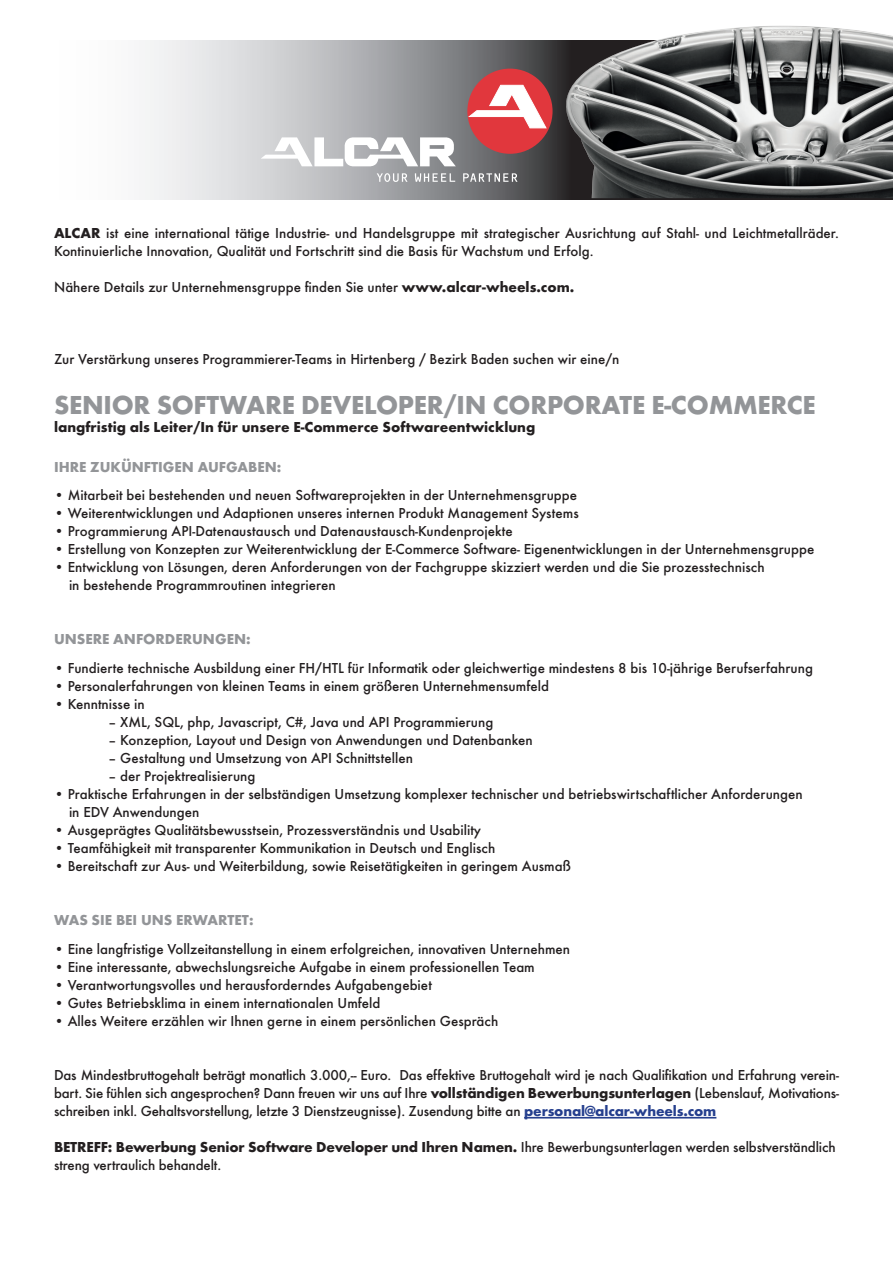
<style>
.page{position:relative;width:893px;height:1263px;background:#fff}
.page>*{position:absolute;margin:0;border:0;box-sizing:border-box;transform-origin:0 0}
.t1{font:700 27px "Futura T";letter-spacing:-.01em;color:#939598}
.t2{font:500 15px/18px "Futura T";color:#231f20}
.t3{font:700 15px "Futura T";color:#939598}
.t4{font:700 15px "Futura T";color:#231f20}
.s1{font-weight:700}
.s2{font-weight:700;color:#253f8e}
</style>
<div class="page">
<img style="left:145px;top:40px;width:748px;height:159px">
<div style="left:467px;top:69px;width:86px;height:85px;background:#e1373d;border-radius:50%"></div>
<svg style="left:261px;top:137px;width:195px;height:29px"></svg>
<svg style="left:469px;top:85px;width:77px;height:43px"></svg>
<svg style="left:377px;top:173px;width:31px;height:9px"></svg>
<svg style="left:415px;top:173px;width:40px;height:9px"></svg>
<svg style="left:463px;top:173px;width:54px;height:9px"></svg>
<img style="left:564px;top:26px;width:329px;height:172px">
<hr style="left:524px;top:1117px;width:192px;height:1px;background:#253f8e">
<p class="t2" style="left:54px;top:223px;width:786px"><span class="s1">ALCAR</span> ist eine international tätige Industrie- und Handelsgruppe mit strategischer Ausrichtung auf Stahl- und Leichtmetallräder.<br>Kontinuierliche Innovation, Qualität und Fortschritt sind die Basis für Wachstum und Erfolg.</p>
<p class="t2" style="left:54px;top:277px;width:522px">Nähere Details zur Unternehmensgruppe finden Sie unter <span class="s1">www.alcar-wheels.com.</span></p>
<p class="t2" style="left:54px;top:349px;width:567px">Zur Verstärkung unseres Programmierer-Teams in Hirtenberg / Bezirk Baden suchen wir eine/n</p>
<h1 class="t1" style="left:54px;top:389px;width:763px">SENIOR SOFTWARE DEVELOPER/IN CORPORATE E-COMMERCE</h1>
<p class="t4" style="left:54px;top:418px;width:483px">langfristig als Leiter/In für unsere E-Commerce Softwareentwicklung</p>
<p class="t3" style="left:54px;top:458px;width:229px">IHRE ZUKÜNFTIGEN AUFGABEN:</p>
<p class="t2" style="left:54px;top:486px;width:525px">• Mitarbeit bei bestehenden und neuen Softwareprojekten in der Unternehmensgruppe</p>
<p class="t2" style="left:54px;top:504px;width:526px">• Weiterentwicklungen und Adaptionen unseres internen Produkt Management Systems</p>
<p class="t2" style="left:54px;top:522px;width:460px">• Programmierung API-Datenaustausch und Datenaustausch-Kundenprojekte</p>
<p class="t2" style="left:54px;top:540px;width:762px">• Erstellung von Konzepten zur Weiterentwicklung der E-Commerce Software- Eigenentwicklungen in der Unternehmensgruppe</p>
<p class="t2" style="left:69px;top:558px;width:697px;text-indent:-15px">• Entwicklung von Lösungen, deren Anforderungen von der Fachgruppe skizziert werden und die Sie prozesstechnisch in bestehende Programmroutinen integrieren</p>
<p class="t3" style="left:54px;top:631px;width:198px">UNSERE ANFORDERUNGEN:</p>
<p class="t2" style="left:54px;top:659px;width:760px">• Fundierte technische Ausbildung einer FH/HTL für Informatik oder gleichwertige mindestens 8 bis 10-jährige Berufserfahrung</p>
<p class="t2" style="left:54px;top:677px;width:497px">• Personalerfahrungen von kleinen Teams in einem größeren Unternehmensumfeld</p>
<p class="t2" style="left:54px;top:695px;width:92px">• Kenntnisse in</p>
<p class="t2" style="left:108px;top:713px;width:387px">– XML, SQL, php, Javascript, C#, Java und API Programmierung</p>
<p class="t2" style="left:108px;top:731px;width:426px">– Konzeption, Layout und Design von Anwendungen und Datenbanken</p>
<p class="t2" style="left:108px;top:749px;width:307px">– Gestaltung und Umsetzung von API Schnittstellen</p>
<p class="t2" style="left:108px;top:767px;width:149px">– der Projektrealisierung</p>
<p class="t2" style="left:69px;top:785px;width:735px;text-indent:-15px">• Praktische Erfahrungen in der selbständigen Umsetzung komplexer technischer und betriebswirtschaftlicher Anforderungen in EDV Anwendungen</p>
<p class="t2" style="left:54px;top:821px;width:429px">• Ausgeprägtes Qualitätsbewusstsein, Prozessverständnis und Usability</p>
<p class="t2" style="left:54px;top:839px;width:443px">• Teamfähigkeit mit transparenter Kommunikation in Deutsch und Englisch</p>
<p class="t2" style="left:54px;top:857px;width:518px">• Bereitschaft zur Aus- und Weiterbildung, sowie Reisetätigkeiten in geringem Ausmaß</p>
<p class="t3" style="left:54px;top:911px;width:201px">WAS SIE BEI UNS ERWARTET:</p>
<p class="t2" style="left:54px;top:940px;width:518px">• Eine langfristige Vollzeitanstellung in einem erfolgreichen, innovativen Unternehmen</p>
<p class="t2" style="left:54px;top:958px;width:482px">• Eine interessante, abwechslungsreiche Aufgabe in einem professionellen Team</p>
<p class="t2" style="left:54px;top:976px;width:379px">• Verantwortungsvolles und herausforderndes Aufgabengebiet</p>
<p class="t2" style="left:54px;top:994px;width:328px">• Gutes Betriebsklima in einem internationalen Umfeld</p>
<p class="t2" style="left:54px;top:1012px;width:446px">• Alles Weitere erzählen wir Ihnen gerne in einem persönlichen Gespräch</p>
<p class="t2" style="left:54px;top:1066px;width:786px;text-align:justify">Das Mindestbruttogehalt beträgt monatlich 3.000,-- Euro. Das effektive Bruttogehalt wird je nach Qualifikation und Erfahrung verein&shy;bart. Sie fühlen sich angesprochen? Dann freuen wir uns auf Ihre <span class="s1">vollständigen Bewerbungsunterlagen</span> (Lebenslauf, Motivations&shy;schreiben inkl. Gehaltsvorstellung, letzte 3 Dienstzeugnisse). Zusendung bitte an <span class="s2">personal@alcar-wheels.com</span></p>
<p class="t2" style="left:54px;top:1138px;width:783px"><span class="s1">BETREFF: Bewerbung Senior Software Developer und Ihren Namen.</span> Ihre Bewerbungsunterlagen werden selbstverständlich streng vertraulich behandelt.</p>
</div>
